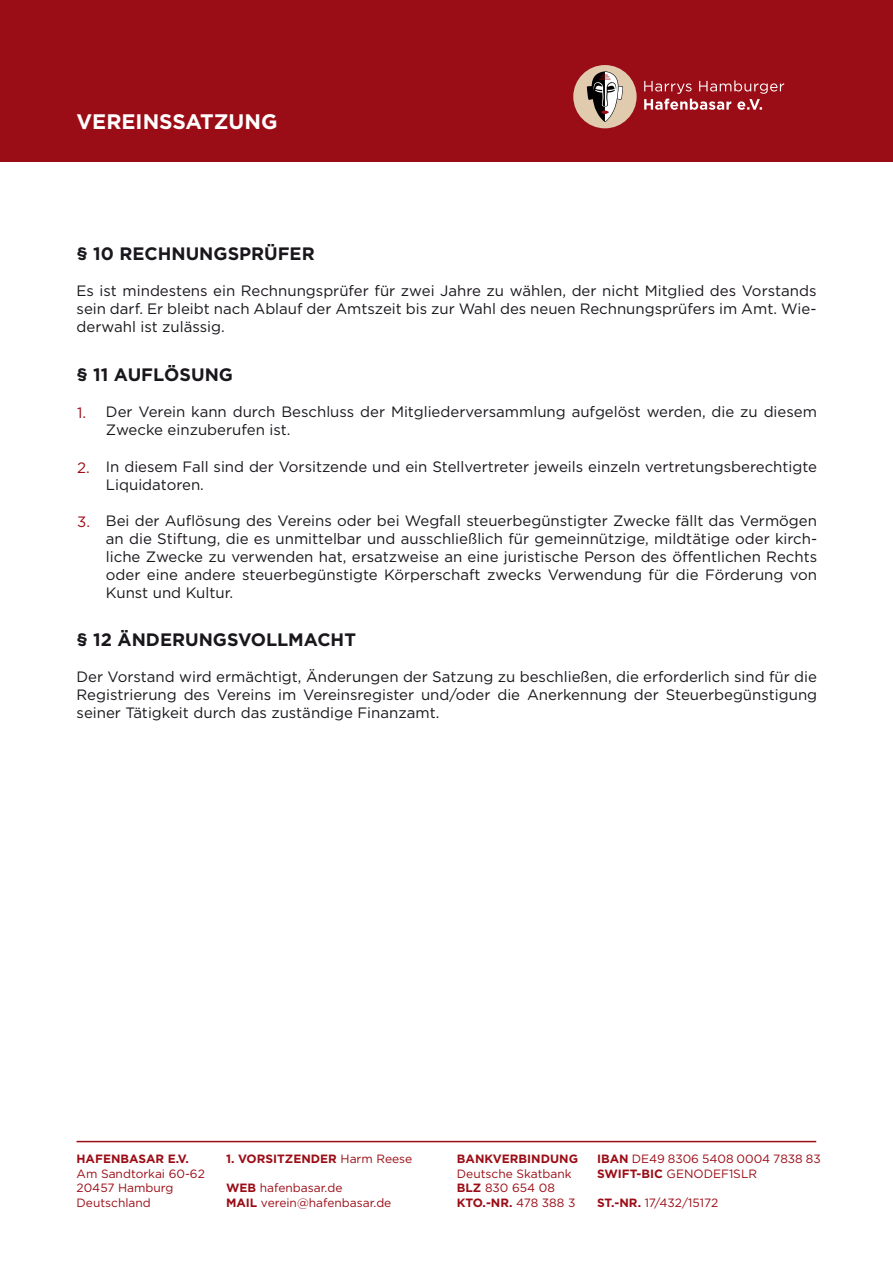
<style>
.page{position:relative;width:893px;height:1263px;background:#fff}
.page>*{position:absolute;margin:0;border:0;box-sizing:border-box;transform-origin:0 0}
.t1{font:700 21px "Gotham";color:#fff}
.t2{font:700 18px "Gotham";color:#1a171c}
.t3{font:15px/18px "Gotham";color:#1a171c;text-align:justify}
.t4{font:15px "Gotham";color:#9b0d16}
.t5{font:12px "Gotham";color:#9b0d16}
.t6{font:700 12px "Gotham";color:#9b0d16}
.s1{font-weight:400}
.s2{font-weight:700}
</style>
<div class="page">
<div style="left:0;top:0;width:893px;height:162px;background:#9b0d16"></div>
<div style="left:573px;top:65px;width:64px;height:63px;background:#e0cbaf;border-radius:50%"></div>
<svg style="left:587px;top:71px;width:36px;height:51px"></svg>
<svg style="left:644px;top:80px;width:140px;height:30px"></svg>
<hr style="left:77px;top:1141px;width:739px;height:1px;background:#9b0d16">
<p class="t1" style="left:77px;top:109px;width:202px">VEREINSSATZUNG</p>
<p class="t2" style="left:77px;top:243px;width:240px">§ 10 RECHNUNGSPRÜFER</p>
<p class="t3" style="left:77px;top:281px;width:741px">Es ist mindestens ein Rechnungsprüfer für zwei Jahre zu wählen, der nicht Mitglied des Vorstands sein darf. Er bleibt nach Ablauf der Amtszeit bis zur Wahl des neuen Rechnungsprüfers im Amt. Wie&shy;derwahl ist zulässig.</p>
<p class="t2" style="left:77px;top:364px;width:158px">§ 11 AUFLÖSUNG</p>
<p class="t4" style="left:77px;top:403px;width:11px">1.</p>
<p class="t4" style="left:77px;top:458px;width:14px">2.</p>
<p class="t4" style="left:77px;top:512px;width:14px">3.</p>
<p class="t3" style="left:106px;top:402px;width:713px">Der Verein kann durch Beschluss der Mitgliederversammlung aufgelöst werden, die zu diesem<br>Zwecke einzuberufen ist.</p>
<p class="t3" style="left:106px;top:457px;width:713px">In diesem Fall sind der Vorsitzende und ein Stellvertreter jeweils einzeln vertretungsberechtigte<br>Liquidatoren.</p>
<p class="t3" style="left:106px;top:512px;width:713px">Bei der Auflösung des Vereins oder bei Wegfall steuerbegünstigter Zwecke fällt das Vermögen an die Stiftung, die es unmittelbar und ausschließlich für gemeinnützige, mildtätige oder kirch&shy;liche Zwecke zu verwenden hat, ersatzweise an eine juristische Person des öffentlichen Rechts oder eine andere steuerbegünstigte Körperschaft zwecks Verwendung für die Förderung von Kunst und Kultur.</p>
<p class="t2" style="left:77px;top:629px;width:281px">§ 12 ÄNDERUNGSVOLLMACHT</p>
<p class="t3" style="left:77px;top:668px;width:742px">Der Vorstand wird ermächtigt, Änderungen der Satzung zu beschließen, die erforderlich sind für die Registrierung des Vereins im Vereinsregister und/oder die Anerkennung der Steuerbegünstigung seiner Tätigkeit durch das zuständige Finanzamt.</p>
<p class="t6" style="left:77px;top:1152px;width:114px">HAFENBASAR E.V.</p>
<p class="t5" style="left:77px;top:1166px;width:130px">Am Sandtorkai 60-62</p>
<p class="t5" style="left:77px;top:1180px;width:98px">20457 Hamburg</p>
<p class="t5" style="left:77px;top:1194px;width:76px">Deutschland</p>
<p class="t6" style="left:226px;top:1152px;width:188px">1. VORSITZENDER <span class="s1">Harm Reese</span></p>
<p class="t5" style="left:226px;top:1180px;width:118px"><span class="s2">WEB</span> hafenbasar.de</p>
<p class="t5" style="left:226px;top:1194px;width:167px"><span class="s2">MAIL</span> verein@hafenbasar.de</p>
<p class="t6" style="left:457px;top:1152px;width:123px">BANKVERBINDUNG</p>
<p class="t5" style="left:457px;top:1166px;width:116px">Deutsche Skatbank</p>
<p class="t5" style="left:457px;top:1180px;width:100px"><span class="s2">BLZ</span> 830 654 08</p>
<p class="t6" style="left:457px;top:1195px;width:120px">KTO.-NR. <span class="s1">478 388 3</span></p>
<p class="t5" style="left:597px;top:1151px;width:225px"><span class="s2">IBAN</span> DE49 8306 5408 0004 7838 83</p>
<p class="t5" style="left:597px;top:1166px;width:161px"><span class="s2">SWIFT-BIC</span> GENODEF1SLR</p>
<p class="t5" style="left:597px;top:1194px;width:123px"><span class="s2">ST.-NR.</span> 17/432/15172</p>
</div>
